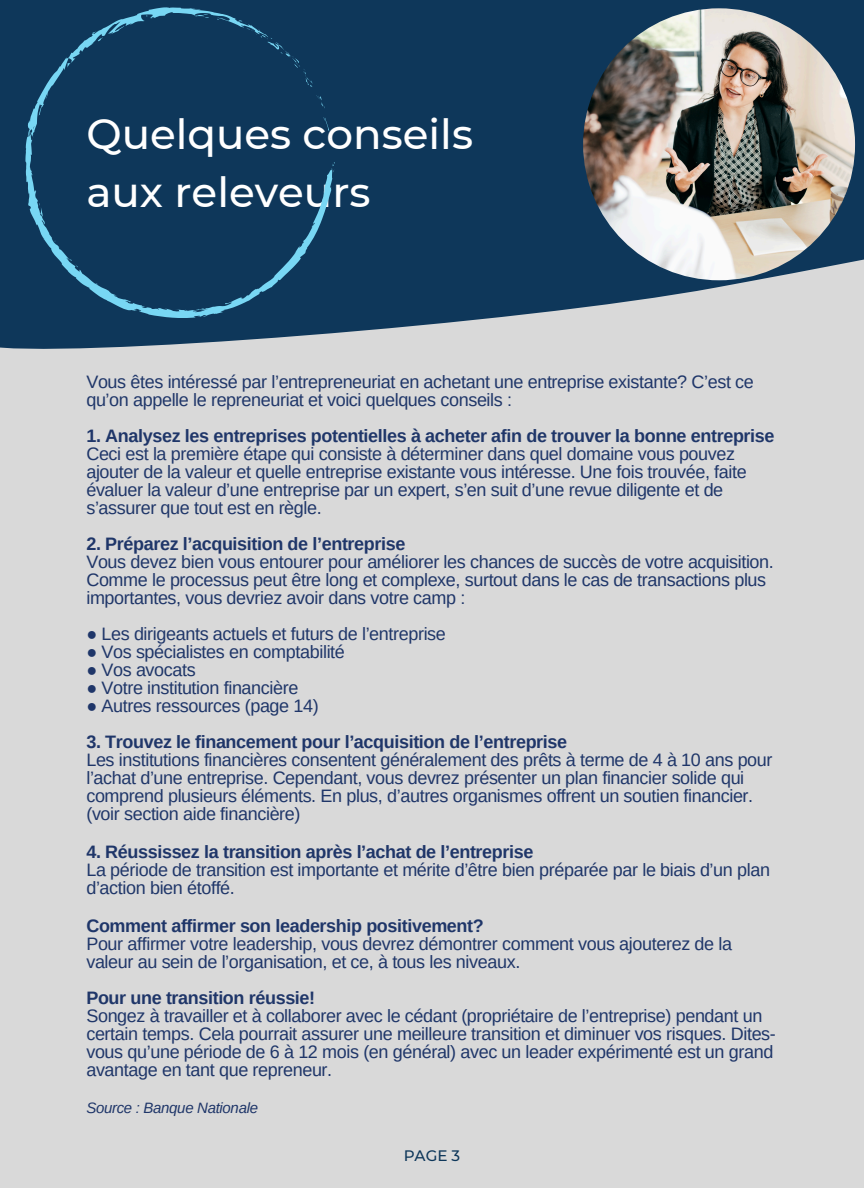
<style>
.page{position:relative;width:864px;height:1188px;background:#d9d9d9}
.page>*{position:absolute;margin:0;border:0;box-sizing:border-box;transform-origin:0 0}
.t1{font:500 42px/58.5px "Montserrat";color:#fff}
.t2{font:18px/18px "Arimo";letter-spacing:-.02em;color:#1f3669}
.t3{font:500 15.15px "Montserrat";color:#0e375a}
.t4{font:italic 15px "Arimo";letter-spacing:-.02em;color:#1f3669}
.s1{font-weight:700}
</style>
<div class="page">
<svg style="left:0;top:0;width:864px;height:349px;fill:#0e375a"></svg>
<div style="left:25px;top:7px;width:307px;height:311px;background:#0e375a"></div>
<svg style="left:31px;top:131px;width:3px;height:8px"></svg>
<div style="left:239px;top:20px;width:74px;height:68px;background:#0e375a"></div>
<svg style="left:189px;top:8px;width:22px;height:10px"></svg>
<svg style="left:146px;top:15px;width:7px;height:4px"></svg>
<svg style="left:92px;top:31px;width:12px;height:10px"></svg>
<svg style="left:333px;top:161px;width:2px;height:11px"></svg>
<svg style="left:52px;top:238px;width:4px;height:4px"></svg>
<svg style="left:75px;top:264px;width:3px;height:4px"></svg>
<img style="left:583px;top:8px;width:272px;height:272px;border-radius:50%">
<p class="t1" style="left:86px;top:104px;width:388px">Quelques conseils aux releveurs</p>
<p class="t2" style="left:86px;top:373px;width:669px">Vous êtes intéressé par l’entrepreneuriat en achetant une entreprise existante? C’est ce qu’on appelle le repreneuriat et voici quelques conseils :</p>
<h2 class="t2" style="left:86px;top:427px;width:690px"><span class="s1">1. Analysez les entreprises potentielles à acheter afin de trouver la bonne entreprise </span>Ceci est la première étape qui consiste à déterminer dans quel domaine vous pouvez ajouter de la valeur et quelle entreprise existante vous intéresse. Une fois trouvée, faite évaluer la valeur d’une entreprise par un expert, s’en suit d’une revue diligente et de s’assurer que tout est en règle.</h2>
<h2 class="t2" style="left:86px;top:535px;width:689px"><span class="s1">2. Préparez l’acquisition de l’entreprise<br></span>Vous devez bien vous entourer pour améliorer les chances de succès de votre acquisition.<br>Comme le processus peut être long et complexe, surtout dans le cas de transactions plus importantes, vous devriez avoir dans votre camp :</h2>
<h2 class="t2" style="left:86px;top:625px;width:361px">● Les dirigeants actuels et futurs de l’entreprise</h2>
<h2 class="t2" style="left:86px;top:643px;width:260px">● Vos spécialistes en comptabilité</h2>
<h2 class="t2" style="left:86px;top:661px;width:111px">● Vos avocats</h2>
<h2 class="t2" style="left:86px;top:679px;width:214px">● Votre institution financière</h2>
<h2 class="t2" style="left:86px;top:697px;width:234px">● Autres ressources (page 14)</h2>
<h2 class="t2" style="left:86px;top:733px;width:688px"><span class="s1">3. Trouvez le financement pour l’acquisition de l’entreprise<br></span>Les institutions financières consentent généralement des prêts à terme de 4 à 10 ans pour l’achat d’une entreprise. Cependant, vous devrez présenter un plan financier solide qui comprend plusieurs éléments. En plus, d’autres organismes offrent un soutien financier. (voir section aide financière)</h2>
<h2 class="t2" style="left:86px;top:843px;width:685px"><span class="s1">4. Réussissez la transition après l’achat de l’entreprise<br></span>La période de transition est importante et mérite d’être bien préparée par le biais d’un plan d’action bien étoffé.</h2>
<h2 class="t2" style="left:86px;top:917px;width:647px"><span class="s1">Comment affirmer son leadership positivement?<br></span>Pour affirmer votre leadership, vous devrez démontrer comment vous ajouterez de la valeur au sein de l’organisation, et ce, à tous les niveaux.</h2>
<h2 class="t2" style="left:86px;top:989px;width:691px"><span class="s1">Pour une transition réussie!<br></span>Songez à travailler et à collaborer avec le cédant (propriétaire de l’entreprise) pendant un certain temps. Cela pourrait assurer une meilleure transition et diminuer vos risques. Dites&shy;vous qu’une période de 6 à 12 mois (en général) avec un leader expérimenté est un grand avantage en tant que repreneur.</h2>
<h2 class="t4" style="left:86px;top:1100px;width:173px">Source : Banque Nationale</h2>
<h1 class="t3" style="left:404px;top:1146px;width:58px">PAGE 3</h1>
</div>
